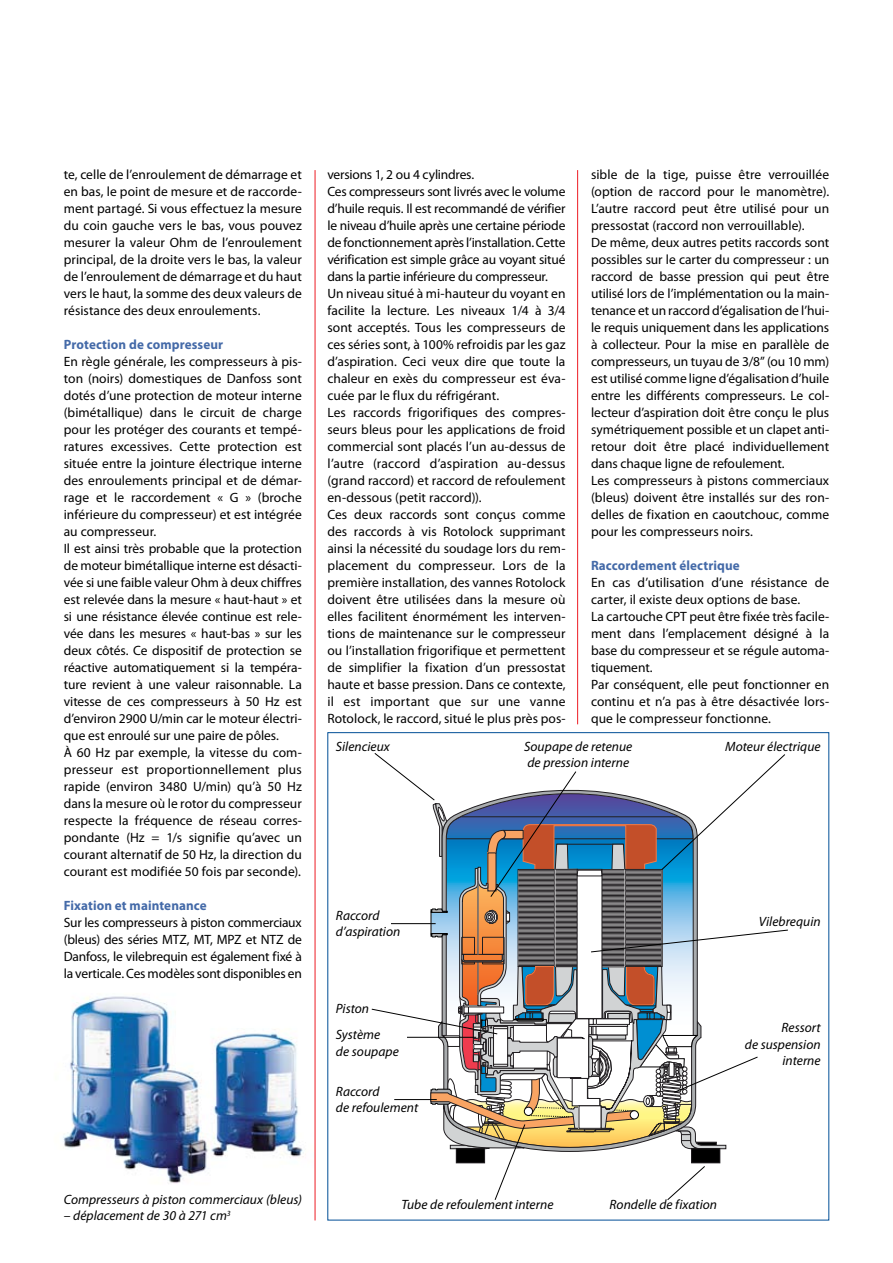
<style>
.page{position:relative;width:893px;height:1263px;background:#fff}
.page>*{position:absolute;margin:0;border:0;box-sizing:border-box;transform-origin:0 0}
.t1{font:13.5px/17px "Myriad Pro";color:#000}
.t2{font:italic 13.5px/16.5px "Myriad Pro";letter-spacing:.005em;color:#000}
.t3{font:700 13.5px "Myriad Pro";letter-spacing:.01em;color:#446aa8}
</style>
<div class="page">
<img style="left:63px;top:977px;width:252px;height:227px">
<hr style="left:315px;top:170px;width:1px;height:1050px;background:#ed1c24">
<hr style="left:577px;top:170px;width:1px;height:554px;background:#ed1c24">
<svg style="left:371px;top:753px;width:417px;height:447px"></svg>
<hr style="left:391px;top:923px;width:45px;height:1px;background:#000">
<p class="t1" style="left:64px;top:165px;width:240px;text-align:justify">te, celle de l’enroulement de démarrage et en bas, le point de mesure et de raccorde&shy;ment partagé. Si vous effectuez la mesure du coin gauche vers le bas, vous pouvez mesurer la valeur Ohm de l’enroulement principal, de la droite vers le bas, la valeur de l’enroulement de démarrage et du haut vers le haut, la somme des deux valeurs de résistance des deux enroulements.</p>
<p class="t3" style="left:64px;top:335px;width:161px">Protection de compresseur</p>
<p class="t1" style="left:64px;top:352px;width:240px">En règle générale, les compresseurs à pis&shy;ton (noirs) domestiques de Danfoss sont dotés d’une protection de moteur interne (bimétallique) dans le circuit de charge pour les protéger des courants et tempé&shy;ratures excessives. Cette protection est située entre la jointure électrique interne des enroulements principal et de démar&shy;rage et le raccordement « G » (broche inférieure du compresseur) et est intégrée au compresseur.<br>Il est ainsi très probable que la protection de moteur bimétallique interne est désacti&shy;vée si une faible valeur Ohm à deux chiffres est relevée dans la mesure « haut-haut » et si une résistance élevée continue est rele&shy;vée dans les mesures « haut-bas » sur les deux côtés. Ce dispositif de protection se réactive automatiquement si la tempéra&shy;ture revient à une valeur raisonnable. La vitesse de ces compresseurs à 50 Hz est d’environ 2900 U/min car le moteur électri&shy;que est enroulé sur une paire de pôles.<br>À 60 Hz par exemple, la vitesse du com&shy;presseur est proportionnellement plus rapide (environ 3480 U/min) qu’à 50 Hz dans la mesure où le rotor du compresseur respecte la fréquence de réseau corres&shy;pondante (Hz = 1/s signifie qu’avec un courant alternatif de 50 Hz, la direction du courant est modifiée 50 fois par seconde).</p>
<p class="t3" style="left:64px;top:897px;width:144px">Fixation et maintenance</p>
<p class="t1" style="left:64px;top:914px;width:240px;text-align:justify">Sur les compresseurs à piston commerciaux (bleus) des séries MTZ, MT, MPZ et NTZ de Danfoss, le vilebrequin est également fixé à la verticale. Ces modèles sont disponibles en</p>
<p class="t1" style="left:327px;top:165px;width:240px">versions 1, 2 ou 4 cylindres.<br>Ces compresseurs sont livrés avec le volume d’huile requis. Il est recommandé de vérifier le niveau d’huile après une certaine période de fonctionnement après l’installation. Cette vérification est simple grâce au voyant situé dans la partie inférieure du compresseur.<br>Un niveau situé à mi-hauteur du voyant en facilite la lecture. Les niveaux 1/4 à 3/4 sont acceptés. Tous les compresseurs de ces séries sont, à 100% refroidis par les gaz d’aspiration. Ceci veux dire que toute la chaleur en exès du compresseur est éva&shy;cuée par le flux du réfrigérant.<br>Les raccords frigorifiques des compres&shy;seurs bleus pour les applications de froid commercial sont placés l’un au-dessus de l’autre (raccord d’aspiration au-dessus (grand raccord) et raccord de refoulement en-dessous (petit raccord)).<br>Ces deux raccords sont conçus comme des raccords à vis Rotolock supprimant ainsi la nécessité du soudage lors du rem&shy;placement du compresseur. Lors de la première installation, des vannes Rotolock doivent être utilisées dans la mesure où elles facilitent énormément les interven&shy;tions de maintenance sur le compresseur ou l’installation frigorifique et permettent de simplifier la fixation d’un pressostat haute et basse pression. Dans ce contexte, il est important que sur une vanne Rotolock, le raccord, situé le plus près pos-</p>
<p class="t1" style="left:591px;top:165px;width:240px">sible de la tige, puisse être verrouillée (option de raccord pour le manomètre).<br>L’autre raccord peut être utilisé pour un pressostat (raccord non verrouillable).<br>De même, deux autres petits raccords sont possibles sur le carter du compresseur : un raccord de basse pression qui peut être utilisé lors de l’implémentation ou la main&shy;tenance et un raccord d’égalisation de l’hui&shy;le requis uniquement dans les applications à collecteur. Pour la mise en parallèle de compresseurs, un tuyau de 3/8” (ou 10 mm) est utilisé comme ligne d’égalisation d’huile entre les différents compresseurs. Le col&shy;lecteur d’aspiration doit être conçu le plus symétriquement possible et un clapet anti&shy;retour doit être placé individuellement dans chaque ligne de refoulement.<br>Les compresseurs à pistons commerciaux (bleus) doivent être installés sur des ron&shy;delles de fixation en caoutchouc, comme pour les compresseurs noirs.</p>
<p class="t3" style="left:591px;top:556px;width:150px">Raccordement électrique</p>
<p class="t1" style="left:591px;top:574px;width:240px">En cas d’utilisation d’une résistance de carter, il existe deux options de base.<br>La cartouche CPT peut être fixée très facile&shy;ment dans l’emplacement désigné à la base du compresseur et se régule automa&shy;tiquement.<br>Par conséquent, elle peut fonctionner en continu et n’a pas à être désactivée lors&shy;que le compresseur fonctionne.</p>
<p class="t2" style="left:336px;top:738px;width:55px">Silencieux</p>
<p class="t2" style="left:725px;top:738px;width:97px">Moteur électrique</p>
<p class="t2" style="left:524px;top:738px;width:110px">Soupape de retenue de pression interne</p>
<p class="t2" style="left:336px;top:907px;width:66px">Raccord d’aspiration</p>
<p class="t2" style="left:336px;top:1000px;width:35px">Piston</p>
<p class="t2" style="left:336px;top:1026px;width:64px">Système<br>de soupape</p>
<p class="t2" style="left:336px;top:1083px;width:84px">Raccord<br>de refoulement</p>
<p class="t2" style="left:759px;top:913px;width:63px">Vilebrequin</p>
<p class="t2" style="left:745px;top:1019px;width:77px;text-align:right">Ressort<br>de suspension interne</p>
<p class="t2" style="left:64px;top:1191px;width:240px">Compresseurs à piston commerciaux (bleus)</p>
<p class="t2" style="left:64px;top:1207px;width:168px">– déplacement de 30 à 271 cm<sup>3</sup></p>
<p class="t2" style="left:401px;top:1196px;width:154px">Tube de refoulement interne</p>
<p class="t2" style="left:609px;top:1196px;width:109px">Rondelle de fixation</p>
</div>
